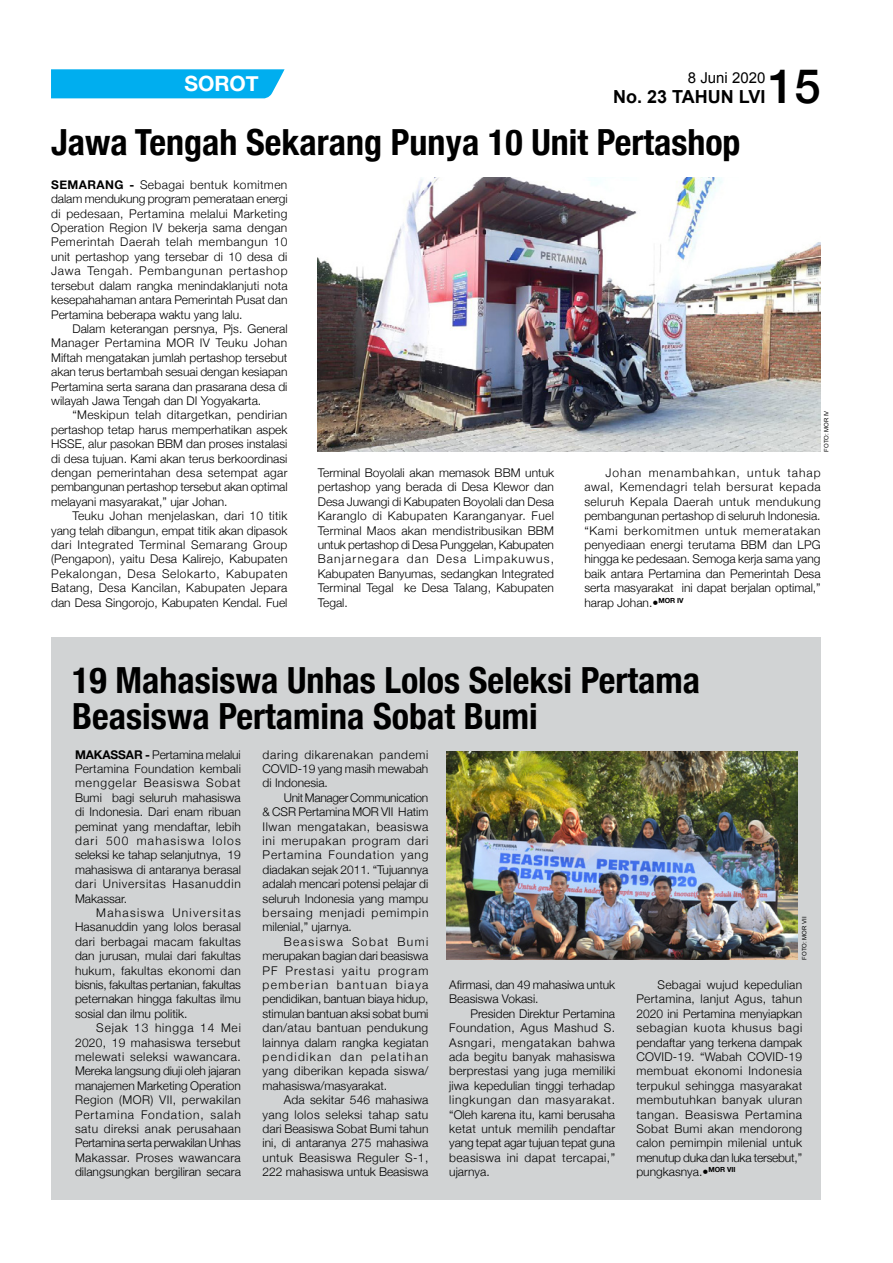
<style>
.page{position:relative;width:893px;height:1263px;background:#fff}
.page>*{position:absolute;margin:0;border:0;box-sizing:border-box;transform-origin:0 0}
.t1{font:500 47.25px "Helvetica Neue";color:#000}
.t2{font:700 condensed 36px/36px "Helvetica Neue";color:#000}
.t3{font:700 21px "Helvetica Neue";color:#fff}
.t4{font:700 18px "Arial";color:#000}
.t5{font:15px "Arial";color:#000}
.t6{font:300 12px/14.4px "Helvetica Neue";color:#000;text-align:justify}
.t7{font:6px "Arial";color:#000}
.s1{font-weight:700}
</style>
<div class="page">
<div style="left:51px;top:637px;width:770px;height:562px;background:#d1d3d4"></div>
<img style="left:318px;top:177px;width:502px;height:275px">
<img style="left:446px;top:751px;width:352px;height:208px">
<svg style="left:51px;top:69px;width:234px;height:30px;background:#10b3f0"></svg>
<h3 class="t3" style="left:185px;top:67px;width:76px">SOROT</h3>
<h1 class="t1" style="left:768px;top:48px;width:54px">15</h1>
<p class="t5" style="left:688px;top:68px;width:79px">8 Juni 2020</p>
<h3 class="t4" style="left:613px;top:85px;width:154px">No. 23 TAHUN LVI</h3>
<h2 class="t2" style="left:51px;top:122px;width:691px">Jawa Tengah Sekarang Punya 10 Unit Pertashop</h2>
<p class="t6" style="left:51px;top:177px;width:238px"><span class="s1">SEMARANG -</span> Sebagai bentuk komitmen dalam mendukung program pemerataan energi di pedesaan, Pertamina melalui Marketing Operation Region IV bekerja sama dengan Pemerintah Daerah telah membangun 10 unit pertashop yang tersebar di 10 desa di Jawa Tengah. Pembangunan pertashop tersebut dalam rangka menindaklanjuti nota kesepahahaman antara Pemerintah Pusat dan Pertamina beberapa waktu yang lalu.</p>
<p class="t6" style="left:51px;top:321px;width:238px;text-indent:21px">Dalam keterangan persnya, Pjs. General Manager Pertamina MOR IV Teuku Johan Miftah mengatakan jumlah pertashop tersebut akan terus bertambah sesuai dengan kesiapan Pertamina serta sarana dan prasarana desa di wilayah Jawa Tengah dan DI Yogyakarta.</p>
<p class="t6" style="left:51px;top:407px;width:238px;text-indent:21px">“Meskipun telah ditargetkan, pendirian pertashop tetap harus memperhatikan aspek HSSE, alur pasokan BBM dan proses instalasi di desa tujuan. Kami akan terus berkoordinasi dengan pemerintahan desa setempat agar pembangunan pertashop tersebut akan optimal melayani masyarakat,” ujar Johan.</p>
<p class="t6" style="left:51px;top:508px;width:238px;text-indent:21px">Teuku Johan menjelaskan, dari 10 titik yang telah dibangun, empat titik akan dipasok dari Integrated Terminal Semarang Group (Pengapon), yaitu Desa Kalirejo, Kabupaten Pekalongan, Desa Selokarto, Kabupaten Batang, Desa Kancilan, Kabupaten Jepara dan Desa Singorojo, Kabupaten Kendal. Fuel</p>
<p class="t6" style="left:318px;top:465px;width:238px">Terminal Boyolali akan memasok BBM untuk pertashop yang berada di Desa Klewor dan Desa Juwangi di Kabupaten Boyolali dan Desa Karanglo di Kabupaten Karanganyar. Fuel Terminal Maos akan mendistribusikan BBM untuk pertashop di Desa Punggelan, Kabupaten Banjarnegara dan Desa Limpakuwus, Kabupaten Banyumas, sedangkan Integrated Terminal Tegal ke Desa Talang, Kabupaten Tegal.</p>
<p class="t7" style="left:822px;top:452px;width:43px;rotate:-90deg">FOTO: MOR IV</p>
<p class="t6" style="left:584px;top:465px;width:238px;text-indent:21px">Johan menambahkan, untuk tahap awal, Kemendagri telah bersurat kepada seluruh Kepala Daerah untuk mendukung pembangunan pertashop di seluruh Indonesia. “Kami berkomitmen untuk memeratakan penyediaan energi terutama BBM dan LPG hingga ke pedesaan. Semoga kerja sama yang baik antara Pertamina dan Pemerintah Desa serta masyarakat ini dapat berjalan optimal,” harap Johan.•<sup>MOR</sup> <sup>IV</sup></p>
<h2 class="t2" style="left:72px;top:660px;width:629px">19 Mahasiswa Unhas Lolos Seleksi Pertama<br>Beasiswa Pertamina Sobat Bumi</h2>
<p class="t6" style="left:75px;top:746px;width:167px"><span class="s1">MAKASSAR -</span> Pertamina melalui Pertamina Foundation kembali menggelar Beasiswa Sobat Bumi bagi seluruh mahasiswa di Indonesia. Dari enam ribuan peminat yang mendaftar, lebih dari 500 mahasiswa lolos seleksi ke tahap selanjutnya, 19 mahasiswa di antaranya berasal dari Universitas Hasanuddin Makassar.</p>
<p class="t6" style="left:75px;top:905px;width:167px;text-indent:21px">Mahasiswa Universitas Hasanuddin yang lolos berasal dari berbagai macam fakultas dan jurusan, mulai dari fakultas hukum, fakultas ekonomi dan bisnis, fakultas pertanian, fakultas peternakan hingga fakultas ilmu sosial dan ilmu politik.</p>
<p class="t6" style="left:75px;top:1020px;width:167px;text-indent:21px">Sejak 13 hingga 14 Mei 2020, 19 mahasiswa tersebut melewati seleksi wawancara.<br>Mereka langsung diuji oleh jajaran manajemen Marketing Operation Region (MOR) VII, perwakilan Pertamina Fondation, salah satu direksi anak perusahaan Pertamina serta perwakilan Unhas Makassar. Proses wawancara dilangsungkan bergiliran secara</p>
<p class="t6" style="left:263px;top:746px;width:167px">daring dikarenakan pandemi COVID-19 yang masih mewabah di Indonesia.</p>
<p class="t6" style="left:263px;top:789px;width:167px;text-indent:21px">Unit Manager Communication &amp; CSR Pertamina MOR VII Hatim Ilwan mengatakan, beasiswa ini merupakan program dari Pertamina Foundation yang diadakan sejak 2011. “Tujuannya adalah mencari potensi pelajar di seluruh Indonesia yang mampu bersaing menjadi pemimpin milenial,” ujarnya.</p>
<p class="t6" style="left:263px;top:933px;width:167px;text-indent:21px">Beasiswa Sobat Bumi merupakan bagian dari beasiswa PF Prestasi yaitu program pemberian bantuan biaya pendidikan, bantuan biaya hidup, stimulan bantuan aksi sobat bumi dan/atau bantuan pendukung lainnya dalam rangka kegiatan pendidikan dan pelatihan yang diberikan kepada siswa/ mahasiswa/masyarakat.</p>
<p class="t6" style="left:263px;top:1092px;width:167px;text-indent:21px">Ada sekitar 546 mahasiwa yang lolos seleksi tahap satu dari Beasiswa Sobat Bumi tahun ini, di antaranya 275 mahasiwa untuk Beasiswa Reguler S-1, 222 mahasiswa untuk Beasiswa</p>
<p class="t6" style="left:449px;top:977px;width:167px">Afirmasi, dan 49 mahasiwa untuk<br>Beasiswa Vokasi.</p>
<p class="t6" style="left:449px;top:1005px;width:167px;text-indent:21px">Presiden Direktur Pertamina Foundation, Agus Mashud S.<br>Asngari, mengatakan bahwa ada begitu banyak mahasiswa berprestasi yang juga memiliki jiwa kepedulian tinggi terhadap lingkungan dan masyarakat. “Oleh karena itu, kami berusaha ketat untuk memilih pendaftar yang tepat agar tujuan tepat guna beasiswa ini dapat tercapai,” ujarnya.</p>
<p class="t7" style="left:800px;top:959px;width:44px;rotate:-90deg">FOTO: MOR VII</p>
<p class="t6" style="left:636px;top:977px;width:167px;text-indent:21px">Sebagai wujud kepedulian Pertamina, lanjut Agus, tahun 2020 ini Pertamina menyiapkan sebagian kuota khusus bagi pendaftar yang terkena dampak COVID-19. “Wabah COVID-19 membuat ekonomi Indonesia terpukul sehingga masyarakat membutuhkan banyak uluran tangan. Beasiswa Pertamina Sobat Bumi akan mendorong calon pemimpin milenial untuk menutup duka dan luka tersebut,” pungkasnya.•<sup>MOR</sup> <sup>VII</sup></p>
</div>
